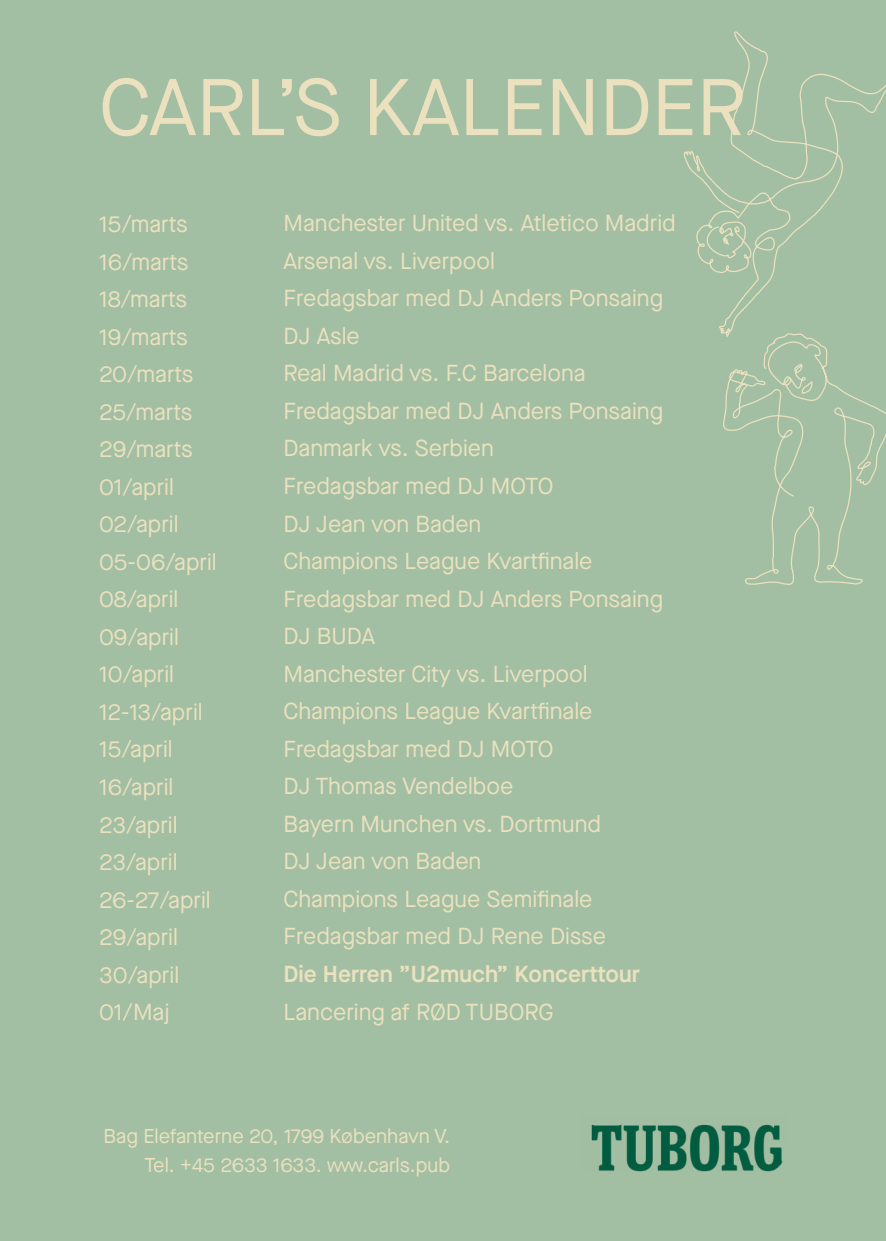
<style>
.page{position:relative;width:886px;height:1241px;background:#fff}
.page>*{position:absolute;margin:0;border:0;box-sizing:border-box;transform-origin:0 0}
.t1{font:80px "Maison Neue";color:#ebe1bf}
.t2{font:23.12px/37.5px "Maison Neue";color:#ebe1bf}
.t3{font:600 23.12px "Maison Neue";color:#ebe1bf}
.t4{font:20px/28.8px "Maison Neue";color:#ebe1bf;text-align:right}
</style>
<div class="page">
<div style="left:0;top:0;width:886px;height:1240px;background:#a3bfa3"></div>
<svg style="left:683px;top:32px;width:203px;height:302px"></svg>
<svg style="left:722px;top:332px;width:164px;height:253px"></svg>
<img style="left:591px;top:1124px;width:192px;height:47px">
<h1 class="t1" style="left:99px;top:54px;width:648px">CARL’S KALENDER</h1>
<p class="t2" style="left:99px;top:205px;width:119px">15/marts<br>16/marts<br>18/marts<br>19/marts<br>20/marts<br>25/marts<br>29/marts<br>01/april<br>02/april<br>05-06/april<br>08/april<br>09/april<br>10/april<br>12-13/april<br>15/april<br>16/april<br>23/april<br>23/april<br>26-27/april<br>29/april<br>30/april<br>01/Maj</p>
<p class="t2" style="left:283px;top:204px;width:394px">Manchester United vs. Atletico Madrid<br>Arsenal vs. Liverpool<br>Fredagsbar med DJ Anders Ponsaing<br>DJ Asle<br>Real Madrid vs. F.C Barcelona<br>Fredagsbar med DJ Anders Ponsaing<br>Danmark vs. Serbien<br>Fredagsbar med DJ MOTO<br>DJ Jean von Baden<br>Champions League Kvartfinale<br>Fredagsbar med DJ Anders Ponsaing<br>DJ BUDA<br>Manchester City vs. Liverpool<br>Champions League Kvartfinale<br>Fredagsbar med DJ MOTO<br>DJ Thomas Vendelboe<br>Bayern Munchen vs. Dortmund<br>DJ Jean von Baden<br>Champions League Semifinale<br>Fredagsbar med DJ Rene Disse</p>
<p class="t3" style="left:283px;top:957px;width:358px">Die Herren ”U2much” Koncerttour</p>
<p class="t2" style="left:283px;top:992px;width:272px">Lancering af RØD TUBORG</p>
<p class="t4" style="left:104px;top:1121px;width:348px">Bag Elefanterne 20, 1799 København V.<br>Tel. +45 2633 1633. www.carls.pub</p>
</div>
